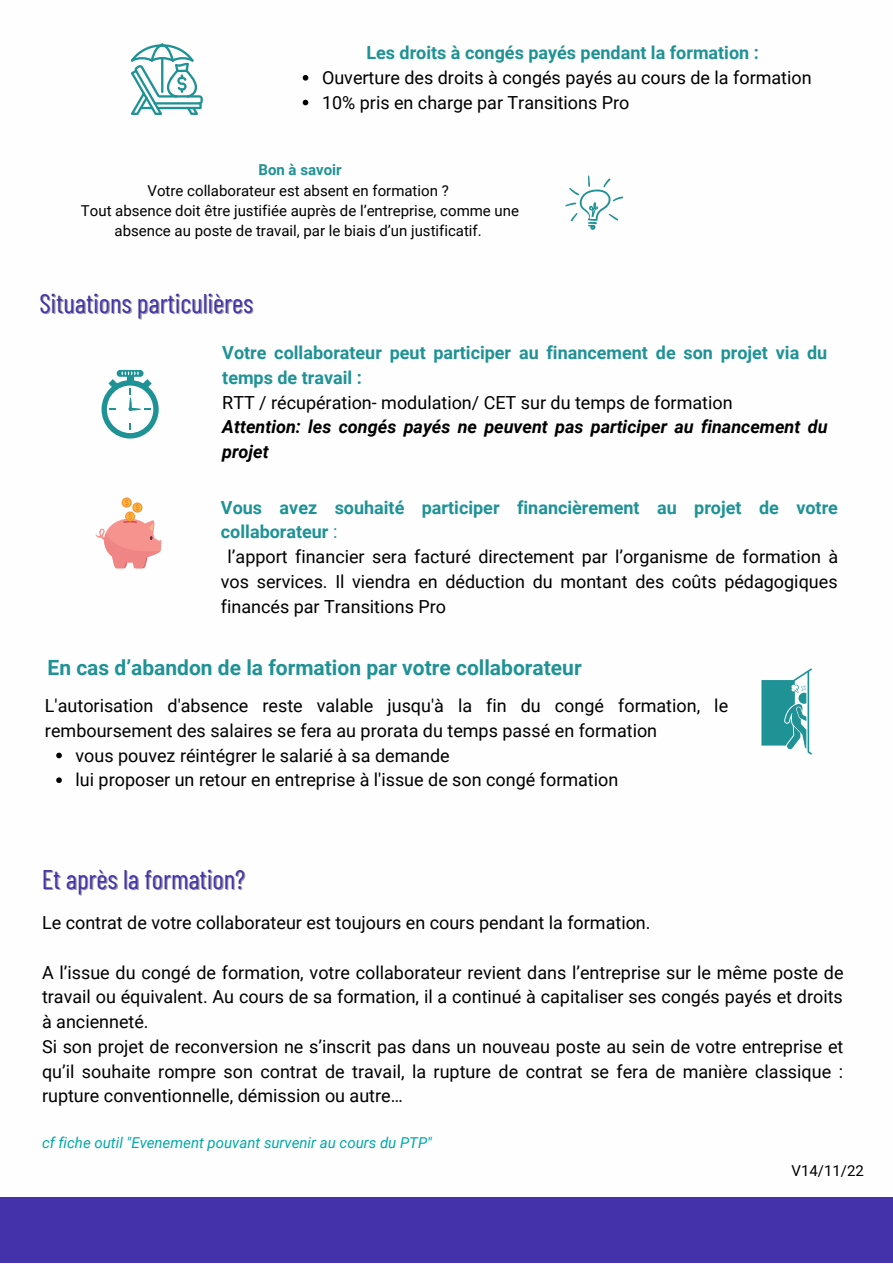
<style>
.page{position:relative;width:893px;height:1264px;background:#fff}
.page>*{position:absolute;margin:0;border:0;box-sizing:border-box;transform-origin:0 0}
.t1{font:27px "Barlow Condensed";color:#4432aa}
.t2{font:700 21px "Roboto";color:#1f9296}
.t3{font:18px/24.8px "Roboto";color:#000}
.t4{font:700 18px/24.8px "Roboto";color:#1f9296}
.t5{font:italic 700 18px/24.8px "Roboto";color:#000}
.t6{font:15px/20.2px "Roboto";color:#000;text-align:center}
.t7{font:italic 15px "Roboto";color:#00a8a9}
.t8{font:700 15px "Roboto";color:#1f9296}
.s1{font-weight:400}
</style>
<div class="page">
<svg style="left:131px;top:43px;width:72px;height:72px"></svg>
<svg style="left:565px;top:175px;width:58px;height:55px"></svg>
<div style="left:123px;top:498px;width:7px;height:8px;background:#f79b34;border-radius:50%"></div>
<svg style="left:95px;top:499px;width:67px;height:69px"></svg>
<svg style="left:101px;top:380px;width:58px;height:58px"></svg>
<div style="left:117px;top:370px;width:26px;height:7px;background:#1f9296;border-radius:3px"></div>
<svg style="left:107px;top:371px;width:46px;height:62px"></svg>
<div style="left:0;top:1197px;width:892px;height:65px;background:#4432aa"></div>
<svg style="left:761px;top:668px;width:51px;height:86px"></svg>
<svg style="left:303px;top:75px;width:5px;height:6px"></svg>
<svg style="left:303px;top:100px;width:5px;height:5px"></svg>
<svg style="left:56px;top:752px;width:6px;height:6px"></svg>
<svg style="left:56px;top:777px;width:6px;height:6px"></svg>
<p class="t4" style="left:366px;top:41px;width:394px">Les droits à congés payés pendant la formation :</p>
<p class="t3" style="left:322px;top:65px;width:491px">Ouverture des droits à congés payés au cours de la formation<br>10% pris en charge par Transitions Pro</p>
<p class="t8" style="left:258px;top:161px;width:85px">Bon à savoir</p>
<p class="t6" style="left:81px;top:180px;width:439px">Votre collaborateur est absent en formation ?<br>Tout absence doit être justifiée auprès de l’entreprise, comme une absence au poste de travail, par le biais d’un justificatif.</p>
<h1 class="t1" style="left:39px;top:286px;width:215px">Situations particulières</h1>
<p class="t4" style="left:222px;top:340px;width:606px">Votre collaborateur peut participer au financement de son projet via du temps de travail :</p>
<p class="t3" style="left:222px;top:390px;width:512px">RTT / récupération- modulation/ CET sur du temps de formation</p>
<p class="t5" style="left:222px;top:415px;width:606px">Attention: les congés payés ne peuvent pas participer au financement du projet</p>
<p class="t4" style="left:221px;top:495px;width:618px">Vous avez souhaité participer financièrement au projet de votre</p>
<p class="t4" style="left:221px;top:520px;width:118px">collaborateur <span class="s1">:</span></p>
<p class="t3" style="left:227px;top:544px;width:612px">l’apport financier sera facturé directement par l’organisme de formation à</p>
<p class="t3" style="left:221px;top:569px;width:618px">vos services. Il viendra en déduction du montant des coûts pédagogiques</p>
<p class="t3" style="left:221px;top:594px;width:227px">financés par Transitions Pro</p>
<p class="t2" style="left:48px;top:655px;width:535px">En cas d’abandon de la formation par votre collaborateur</p>
<p class="t3" style="left:45px;top:693px;width:684px">L'autorisation d'absence reste valable jusqu'à la fin du congé formation, le remboursement des salaires se fera au prorata du temps passé en formation</p>
<p class="t3" style="left:76px;top:743px;width:544px">vous pouvez réintégrer le salarié à sa demande<br>lui proposer un retour en entreprise à l'issue de son congé formation</p>
<h1 class="t1" style="left:42px;top:862px;width:205px">Et après la formation?</h1>
<p class="t3" style="left:42px;top:910px;width:610px">Le contrat de votre collaborateur est toujours en cours pendant la formation.</p>
<p class="t3" style="left:42px;top:960px;width:803px">A l’issue du congé de formation, votre collaborateur revient dans l’entreprise sur le même poste de travail ou équivalent. Au cours de sa formation, il a continué à capitaliser ses congés payés et droits à ancienneté.<br>Si son projet de reconversion ne s’inscrit pas dans un nouveau poste au sein de votre entreprise et qu’il souhaite rompre son contrat de travail, la rupture de contrat se fera de manière classique : rupture conventionnelle, démission ou autre…</p>
<p class="t7" style="left:42px;top:1134px;width:391px">cf fiche outil "Evenement pouvant survenir au cours du PTP"</p>
<p class="t6" style="left:791px;top:1160px;width:74px">V14/11/22</p>
</div>
